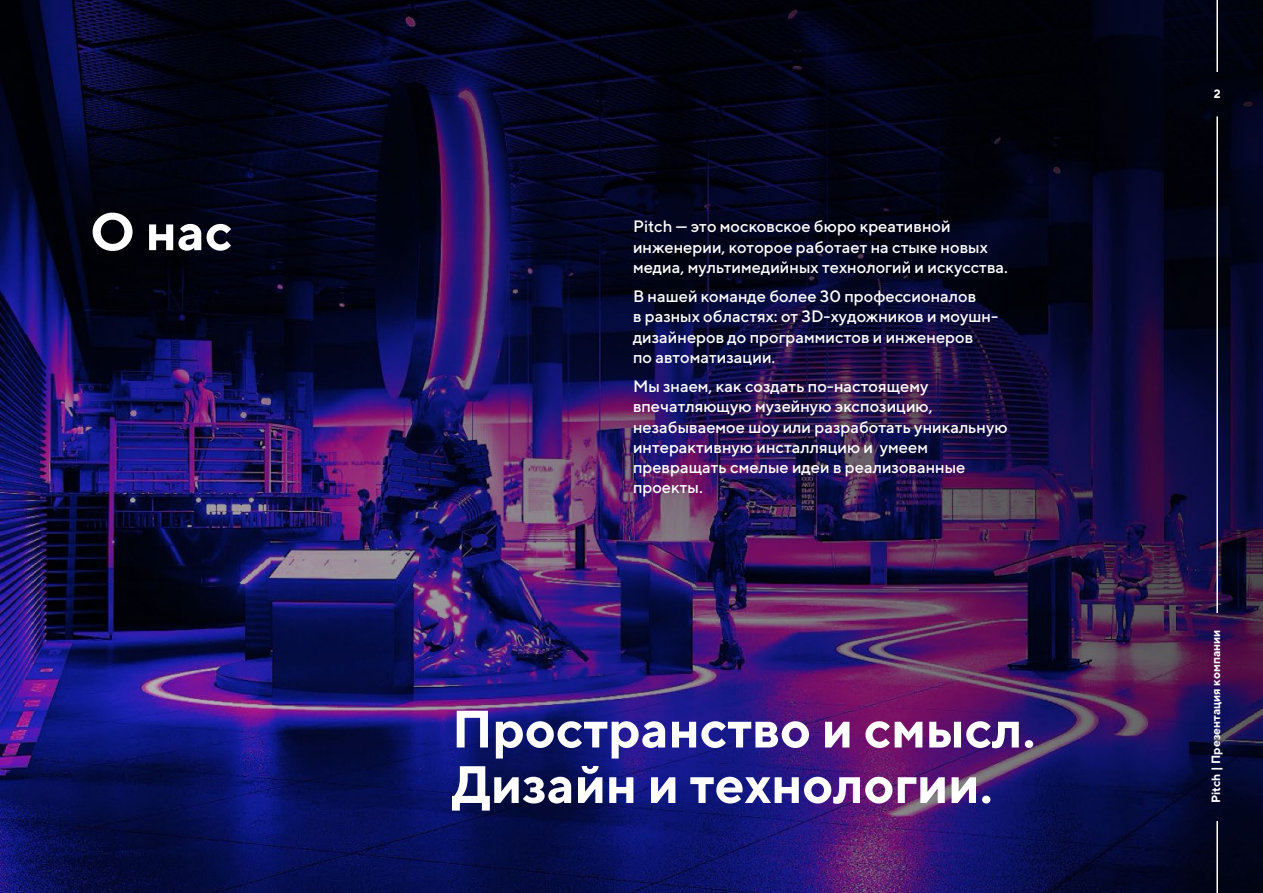
<style>
.page{position:relative;width:1263px;height:893px;background:#fff}
.page>*{position:absolute;margin:0;border:0;box-sizing:border-box;transform-origin:0 0}
.t1{font:700 52.5px/55.5px "TT Norms";color:#fff}
.t2{font:500 16.5px/20.2px "TT Norms";color:#fff}
.t3{font:700 12px "TT Norms";color:#fff}
</style>
<div class="page">
<img style="left:0;top:0;width:1263px;height:892px">
<hr style="left:1216px;top:821px;width:2px;height:72px;background:#fff">
<hr style="left:1216px;top:0;width:2px;height:72px;background:#fff">
<hr style="left:1216px;top:116px;width:2px;height:497px;background:#fff">
<h1 class="t1" style="left:90px;top:203px;width:144px">О нас</h1>
<p class="t2" style="left:633px;top:216px;width:376px">Pitch — это московское бюро креативной инженерии, которое работает на стыке новых медиа, мультимедийных технологий и искусства.</p>
<p class="t2" style="left:633px;top:286px;width:367px">В нашей команде более 30 профессионалов<br>в разных областях: от 3D-художников и моушн&shy;дизайнеров до программистов и инженеров<br>по автоматизации.</p>
<p class="t2" style="left:633px;top:376px;width:376px">Мы знаем, как создать по-настоящему впечатляющую музейную экспозицию, незабываемое шоу или разработать уникальную интерактивную инсталляцию и умеем превращать смелые идеи в реализованные проекты.</p>
<h1 class="t1" style="left:452px;top:700px;width:585px">Пространство и смысл.<br>Дизайн и технологии.</h1>
<p class="t3" style="left:1214px;top:87px;width:8px">2</p>
<p class="t3" style="left:1208px;top:803px;width:175px;rotate:-90deg">Pitch | Презентация компании</p>
</div>
